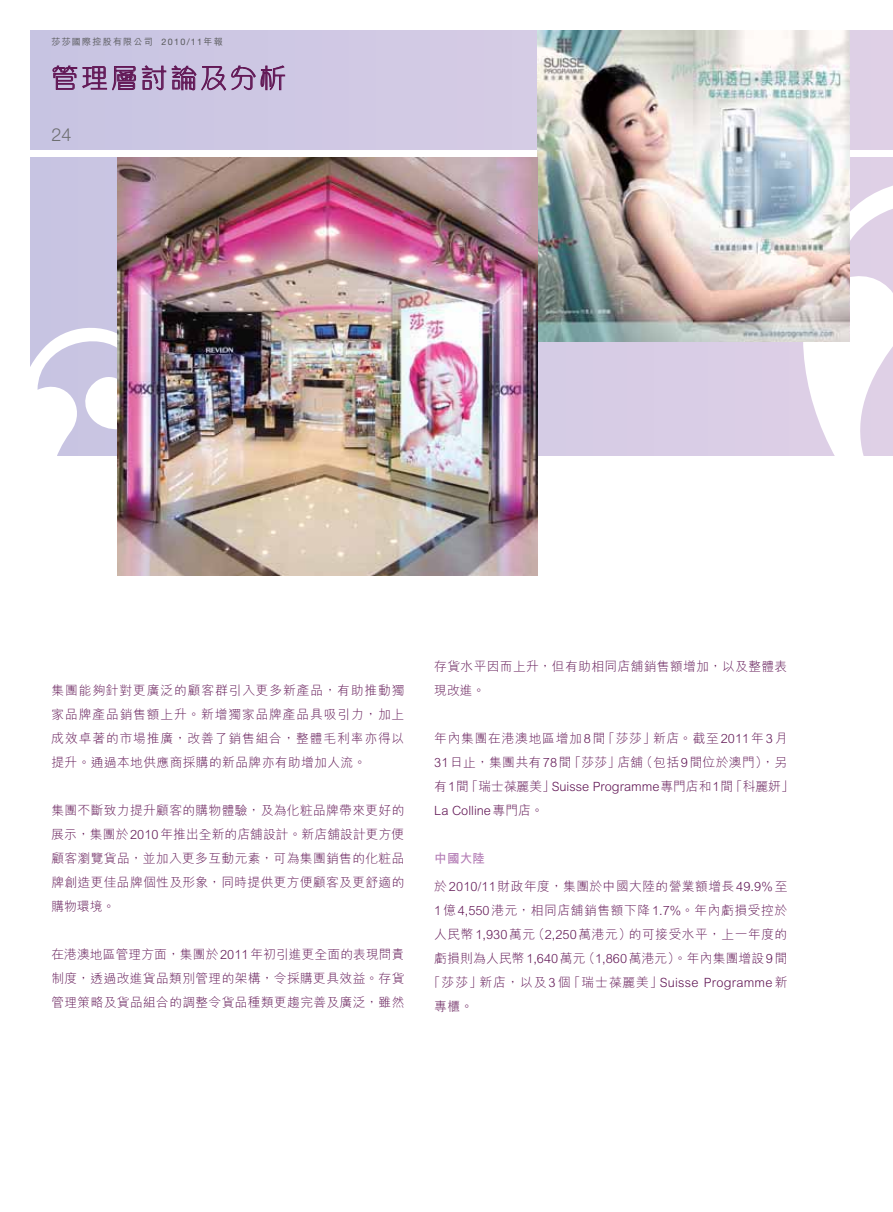
<style>
.page{position:relative;width:893px;height:1212px;background:#fff}
.page>*{position:absolute;margin:0;border:0;box-sizing:border-box;transform-origin:0 0}
.t1{font:27px "M Gentle HK Light E Ten B5 H";letter-spacing:.1em;color:#621856}
.t2{font:300 18px "Helvetica Neue LT Std";color:#6d6e70}
.t3{font:12.75px/24px "M Hei HK Light E Ten B5 H";letter-spacing:.03em;color:#621856;text-align:justify}
.t4{font:12.75px "M Hei HK Bold E Ten B5 H";color:#b27ab4}
.t5{font:9px "M Hei HK Medium E Ten B5 H";letter-spacing:.14em;color:#58595b}
.s1{font-family:"Helvetica Neue LT Std"}
</style>
<div class="page">
<div style="left:30px;top:158px;width:862px;height:297px;background:linear-gradient(to bottom,#c4c2e1,#dacee6)"></div>
<svg style="left:30px;top:30px;width:862px;height:119px;background:#cfc8e3"></svg>
<svg style="left:759px;top:169px;width:133px;height:287px;fill:#dfd0e6"></svg>
<svg style="left:30px;top:321px;width:513px;height:255px"></svg>
<svg style="left:53px;top:66px;width:83px;height:24px;background:#9974a1"></svg>
<svg style="left:142px;top:65px;width:24px;height:25px"></svg>
<svg style="left:172px;top:66px;width:113px;height:33px;background:#b19abf"></svg>
<img style="left:537px;top:30px;width:312px;height:312px">
<img style="left:117px;top:158px;width:420px;height:417px">
<p class="t5" style="left:51px;top:38px;width:173px">莎莎國際控股有限公司 <span class="s1">2010/11</span>年報</p>
<h1 class="t1" style="left:51px;top:68px;width:236px">管理層討論及分析</h1>
<h2 class="t2" style="left:51px;top:128px;width:22px">24</h2>
<p class="t3" style="left:51px;top:680px;width:354px">集團能夠針對更廣泛的顧客群引入更多新產品，有助推動獨家品牌產品銷售額上升。新增獨家品牌產品具吸引力，加上成效卓著的市場推廣，改善了銷售組合，整體毛利率亦得以提升。通過本地供應商採購的新品牌亦有助增加人流。</p>
<p class="t3" style="left:51px;top:800px;width:354px">集團不斷致力提升顧客的購物體驗，及為化粧品牌帶來更好的展示，集團於2010年推出全新的店舖設計。新店舖設計更方便顧客瀏覽貨品，並加入更多互動元素，可為集團銷售的化粧品牌創造更佳品牌個性及形象，同時提供更方便顧客及更舒適的購物環境。</p>
<p class="t3" style="left:51px;top:944px;width:354px">在港澳地區管理方面，集團於2011年初引進更全面的表現問責制度，透過改進貨品類別管理的架構，令採購更具效益。存貨管理策略及貨品組合的調整令貨品種類更趨完善及廣泛，雖然</p>
<p class="t3" style="left:434px;top:656px;width:354px">存貨水平因而上升，但有助相同店舖銷售額增加，以及整體表現改進。</p>
<p class="t3" style="left:434px;top:728px;width:361px;text-align:left">年內集團在港澳地區增加8間「莎莎」新店。截至2011年3月<br>31日止，集團共有78間「莎莎」店舖（包括9間位於澳門），另有1間「瑞士葆麗美」Suisse Programme專門店和1間「科麗妍」<br>La Colline專門店。</p>
<p class="t4" style="left:434px;top:853px;width:52px">中國大陸</p>
<p class="t3" style="left:434px;top:876px;width:354px">於2010/11財政年度，集團於中國大陸的營業額增長49.9%至</p>
<p class="t3" style="left:434px;top:900px;width:354px">1億4,550港元，相同店舖銷售額下降1.7%。年內虧損受控於</p>
<p class="t3" style="left:434px;top:924px;width:354px">人民幣1,930萬元（2,250萬港元）的可接受水平，上一年度的</p>
<p class="t3" style="left:434px;top:948px;width:354px">虧損則為人民幣1,640萬元（1,860萬港元）。年內集團增設9間</p>
<p class="t3" style="left:428px;top:972px;width:361px">「莎莎」新店，以及 3 個「瑞士葆麗美」Suisse Programme 新</p>
<p class="t3" style="left:434px;top:996px;width:40px">專櫃。</p>
</div>
